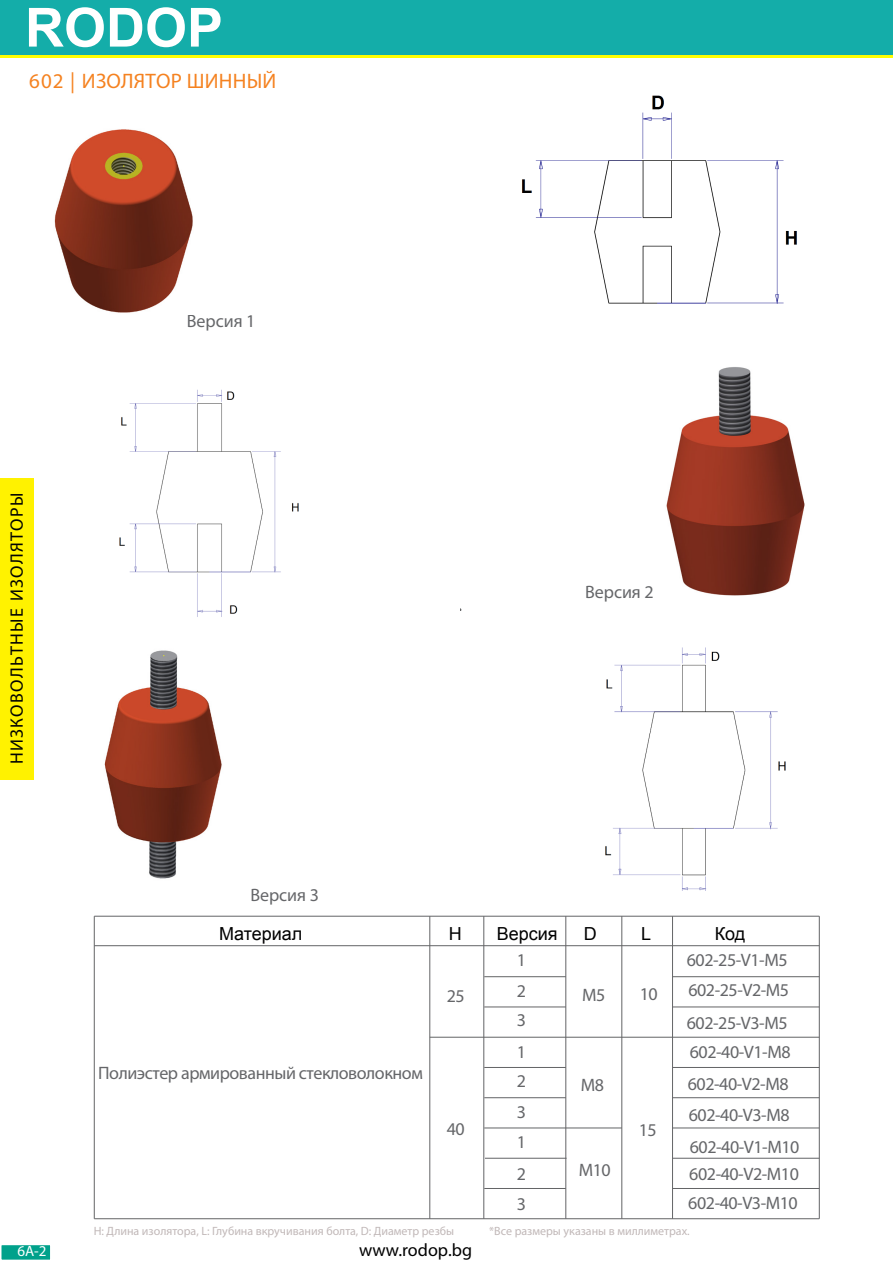
<style>
.page{position:relative;width:893px;height:1263px;background:#fff}
.page>*{position:absolute;margin:0;border:0;box-sizing:border-box;transform-origin:0 0}
.t1{font:700 54px "Arial";color:#fff}
.t2{font:21px "Myriad Pro";letter-spacing:.01em;color:#f58220}
.t3{font:18px/29px "Myriad Pro";letter-spacing:-.025em;color:#656669}
.t4{font:18px "Myriad Pro";letter-spacing:.075em;color:#020403}
.t5{font:18px "Arial";color:#000}
.t6{font:18px "Myriad Pro";color:#000}
.t7{font:15px "Myriad Pro";color:#fff}
.t8{font:12px "Myriad Pro";color:#c1b8b8}
</style>
<div class="page">
<div style="left:0;top:478px;width:34px;height:302px;background:#fff200"></div>
<div style="left:1px;top:1244px;width:50px;height:16px;background:#00a18b"></div>
<div style="left:0;top:1244px;width:52px;height:17px;border:2px solid #fff"></div>
<div style="left:0;top:0;width:893px;height:55px;background:#14ada9"></div>
<hr style="left:94px;top:916px;width:725px;height:1px;background:#636466">
<hr style="left:94px;top:1218px;width:725px;height:1px;background:#636466">
<hr style="left:672px;top:1188px;width:147px;height:1px;background:#636466">
<hr style="left:672px;top:1158px;width:147px;height:1px;background:#636466">
<hr style="left:672px;top:1128px;width:147px;height:1px;background:#636466">
<hr style="left:672px;top:1097px;width:147px;height:1px;background:#636466">
<hr style="left:672px;top:1067px;width:147px;height:1px;background:#636466">
<hr style="left:430px;top:1037px;width:389px;height:1px;background:#636466">
<hr style="left:672px;top:1007px;width:147px;height:1px;background:#636466">
<hr style="left:672px;top:976px;width:147px;height:1px;background:#636466">
<hr style="left:672px;top:916px;width:1px;height:303px;background:#636466">
<hr style="left:622px;top:916px;width:1px;height:303px;background:#636466">
<hr style="left:566px;top:916px;width:1px;height:303px;background:#636466">
<hr style="left:484px;top:916px;width:1px;height:303px;background:#636466">
<hr style="left:430px;top:916px;width:1px;height:303px;background:#636466">
<hr style="left:819px;top:916px;width:1px;height:303px;background:#636466">
<hr style="left:94px;top:945px;width:725px;height:1px;background:#636466">
<hr style="left:484px;top:976px;width:82px;height:1px;background:#636466">
<hr style="left:484px;top:1007px;width:82px;height:1px;background:#636466">
<hr style="left:484px;top:1067px;width:82px;height:1px;background:#636466">
<hr style="left:484px;top:1097px;width:82px;height:1px;background:#636466">
<hr style="left:485px;top:1158px;width:82px;height:1px;background:#636466">
<hr style="left:484px;top:1188px;width:82px;height:1px;background:#636466">
<hr style="left:484px;top:1128px;width:138px;height:1px;background:#636466">
<hr style="left:94px;top:916px;width:1px;height:303px;background:#636466">
<hr style="left:0;top:55px;width:893px;height:3px;background:#ff0">
<img style="left:54px;top:129px;width:139px;height:184px">
<img style="left:666px;top:367px;width:139px;height:229px">
<img style="left:104px;top:650px;width:118px;height:229px">
<img style="left:605px;top:647px;width:181px;height:244px">
<img style="left:521px;top:95px;width:276px;height:209px">
<img style="left:119px;top:389px;width:180px;height:228px">
<h1 class="t1" style="left:25px;top:-10px;width:200px">RODOP</h1>
<p class="t2" style="left:29px;top:68px;width:249px">602 | ИЗОЛЯТОР ШИННЫЙ</p>
<p class="t3" style="left:187px;top:306px;width:70px">Версия 1</p>
<p class="t4" style="left:6px;top:764px;width:273px;rotate:-90deg">НИЗКОВОЛЬТНЫЕ ИЗОЛЯТОРЫ</p>
<p class="t3" style="left:585px;top:577px;width:70px">Версия 2</p>
<p class="t7" style="left:17px;top:1242px;width:31px">6A-2</p>
<p class="t3" style="left:250px;top:880px;width:70px">Версия 3</p>
<p class="t5" style="left:219px;top:921px;width:85px">Материал</p>
<p class="t5" style="left:449px;top:921px;width:14px">H</p>
<p class="t5" style="left:497px;top:921px;width:62px">Версия</p>
<p class="t5" style="left:584px;top:921px;width:14px">D</p>
<p class="t5" style="left:641px;top:921px;width:12px">L</p>
<p class="t5" style="left:715px;top:921px;width:32px">Код</p>
<p class="t3" style="left:447px;top:981px;width:20px">25</p>
<p class="t3" style="left:98px;top:1059px;width:326px">Полиэстер армированный стекловолокном</p>
<p class="t3" style="left:447px;top:1114px;width:20px">40</p>
<p class="t3" style="left:517px;top:945px;width:11px">1</p>
<p class="t3" style="left:517px;top:976px;width:11px">2</p>
<p class="t3" style="left:517px;top:1005px;width:11px">3</p>
<p class="t3" style="left:517px;top:1037px;width:11px">1</p>
<p class="t3" style="left:517px;top:1066px;width:11px">2</p>
<p class="t3" style="left:517px;top:1097px;width:11px">3</p>
<p class="t3" style="left:517px;top:1127px;width:11px">1</p>
<p class="t3" style="left:517px;top:1159px;width:11px">2</p>
<p class="t3" style="left:517px;top:1189px;width:11px">3</p>
<p class="t3" style="left:582px;top:980px;width:25px">M5</p>
<p class="t3" style="left:581px;top:1070px;width:25px">M8</p>
<p class="t3" style="left:579px;top:1155px;width:34px">M10</p>
<p class="t3" style="left:640px;top:979px;width:20px">10</p>
<p class="t3" style="left:639px;top:1115px;width:20px">15</p>
<p class="t3" style="left:687px;top:945px;width:104px;line-height:30.3px">602-25-V1-M5<br>602-25-V2-M5</p>
<p class="t3" style="left:687px;top:1008px;width:105px">602-25-V3-M5<br>602-40-V1-M8</p>
<p class="t3" style="left:688px;top:1068px;width:113px;line-height:31.5px">602-40-V2-M8<br>602-40-V3-M8<br>602-40-V1-M10</p>
<p class="t3" style="left:688px;top:1159px;width:112px">602-40-V2-M10<br>602-40-V3-M10</p>
<p class="t8" style="left:94px;top:1224px;width:362px">H: Длина изолятора, L: Глубина вкручивания болта, D: Диаметр резбы</p>
<p class="t8" style="left:489px;top:1224px;width:202px">*Все размеры указаны в миллиметрах.</p>
<p class="t6" style="left:359px;top:1239px;width:115px">www.rodop.bg</p>
</div>
